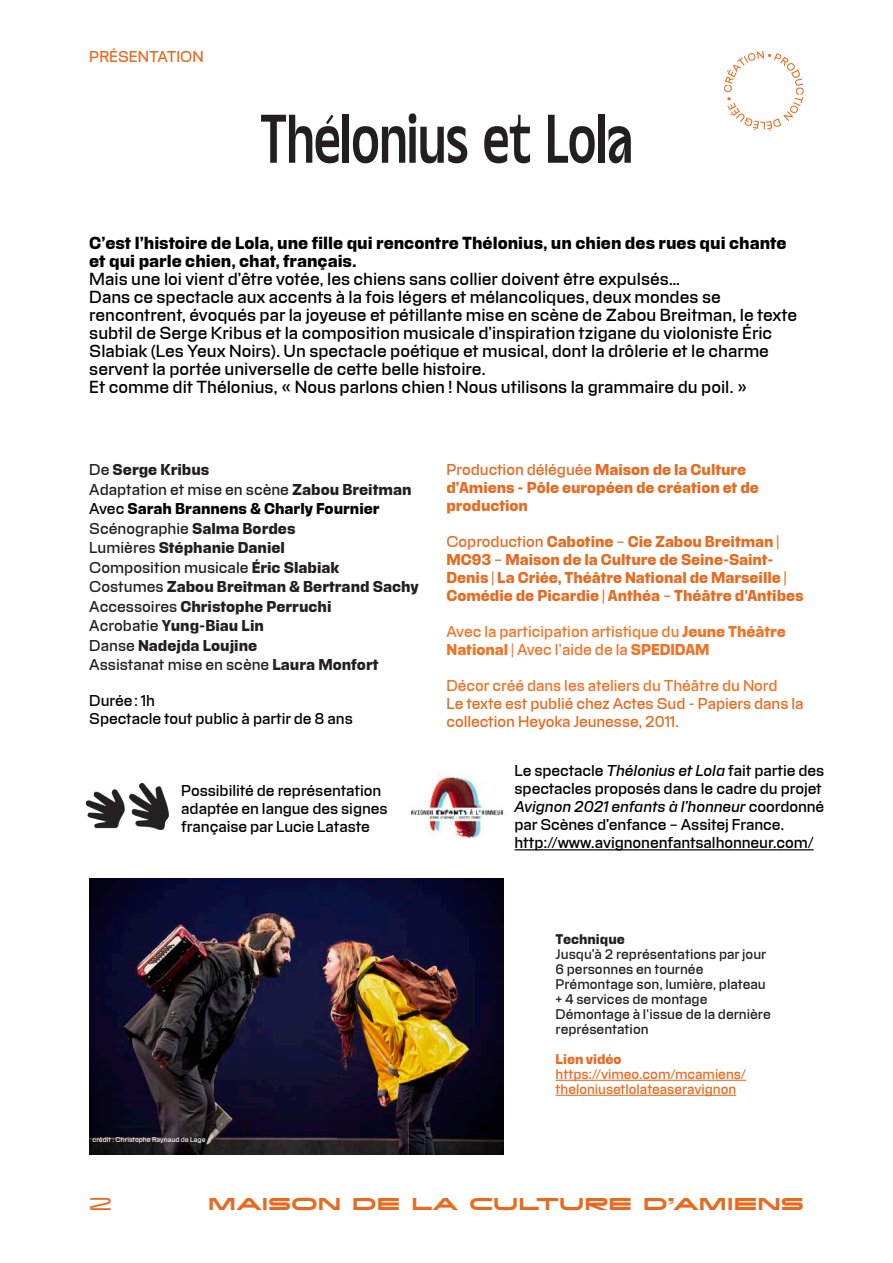
<style>
.page{position:relative;width:893px;height:1263px;background:#fff}
.page>*{position:absolute;margin:0;border:0;box-sizing:border-box;transform-origin:0 0}
.t1{font:60px "PVC Menu";color:#231f20}
.t2{font:300 15px/18px "Tesseract Sans Text";color:#000001}
.t3{font:700 15px/18px "Tesseract Sans Text";color:#000001}
.t4{font:15px "PVC Banner Ultra";letter-spacing:.02em;color:#e86a1f}
.t5{font:15px "PVC Banner";color:#e86a1f}
.t6{font:700 13.5px/19.5px "Tesseract Sans Text";color:#231f20}
.t7{font:700 13.5px/18px "Tesseract Sans Text";letter-spacing:-.005em;color:#e86a1f}
.t8{font:300 13.5px/18px "Tesseract Sans Text";letter-spacing:-.005em;color:#000}
.t9{font:300 13.5px/18px "Tesseract Sans Text";letter-spacing:-.005em;color:#000001}
.t10{font:300 13.5px/18px "Tesseract Sans Text";letter-spacing:-.005em;color:#f37122}
.t11{font:300 13.5px/18px "Tesseract Sans Text";letter-spacing:-.005em;color:#e86a1f}
.t12{font:300 12px/15px "Tesseract Sans Text";color:#231f20}
.t13{font:300 12px/15px "Tesseract Sans Text";letter-spacing:-.005em;color:#e86a1f}
.t14{font:700 12px "Tesseract Sans Text";color:#231f20}
.t15{font:700 12px "Tesseract Sans Text";letter-spacing:-.005em;color:#e86a1f}
.t16{font:300 6px "Tesseract Sans Text";color:#fff}
.s1{font-weight:300}
.s2{font-weight:300;color:#000001}
.s3{color:#000001}
.s4{font-weight:700}
.s5{font-style:italic}
</style>
<div class="page">
<img style="left:409px;top:770px;width:96px;height:70px">
<img style="left:87px;top:783px;width:81px;height:46px">
<svg style="left:724px;top:51px;width:80px;height:80px"></svg>
<hr style="left:556px;top:1080px;width:190px;height:1px;background:#e86a1f">
<hr style="left:556px;top:1095px;width:180px;height:1px;background:#e86a1f">
<img style="left:89px;top:878px;width:415px;height:277px">
<hr style="left:514px;top:849px;width:300px;height:1px;background:#000">
<p class="t11" style="left:89px;top:47px;width:116px">PRÉSENTATION</p>
<h1 class="t1" style="left:260px;top:91px;width:374px">Thélonius et Lola</h1>
<p class="t3" style="left:89px;top:233px;width:699px">C’est l’histoire de Lola, une fille qui rencontre Thélonius, un chien des rues qui chante et qui parle chien, chat, français.</p>
<p class="t2" style="left:89px;top:269px;width:709px">Mais une loi vient d’être votée, les chiens sans collier doivent être expulsés…<br>Dans ce spectacle aux accents à la fois légers et mélancoliques, deux mondes se rencontrent, évoqués par la joyeuse et pétillante mise en scène de Zabou Breitman, le texte subtil de Serge Kribus et la composition musicale d’inspiration tzigane du violoniste Éric Slabiak (Les Yeux Noirs). Un spectacle poétique et musical, dont la drôlerie et le charme servent la portée universelle de cette belle histoire.<br>Et comme dit Thélonius, « Nous parlons chien ! Nous utilisons la grammaire du poil. »</p>
<p class="t6" style="left:89px;top:459px;width:331px"><span class="s1">De</span> Serge Kribus<br><span class="s1">Adaptation et mise en scène</span> Zabou Breitman<br><span class="s2">Avec</span> <span class="s3">Sarah Brannens &amp; Charly Fournier<br></span><span class="s1">Scénographie</span> Salma Bordes<br><span class="s1">Lumières</span> Stéphanie Daniel<br><span class="s1">Composition musicale</span> Éric Slabiak<br><span class="s1">Costumes</span> Zabou Breitman &amp; Bertrand Sachy<br><span class="s1">Accessoires</span> Christophe Perruchi<br><span class="s1">Acrobatie</span> Yung-Biau Lin<br><span class="s1">Danse</span> Nadejda Loujine<br><span class="s1">Assistanat mise en scène</span> Laura Monfort</p>
<p class="t9" style="left:89px;top:691px;width:265px">Durée: 1h<br>Spectacle tout public à partir de 8 ans</p>
<p class="t9" style="left:181px;top:781px;width:208px">Possibilité de représentation adaptée en langue des signes française par Lucie Lataste</p>
<p class="t7" style="left:446px;top:460px;width:314px"><span class="s1">Production déléguée</span> Maison de la Culture d’Amiens - Pôle européen de création et de production</p>
<p class="t7" style="left:446px;top:532px;width:359px"><span class="s1">Coproduction</span> Cabotine – Cie Zabou Breitman | MC93 – Maison de la Culture de Seine-Saint-Denis | La Criée, Théâtre National de Marseille | Comédie de Picardie | Anthéa – Théâtre d'Antibes</p>
<p class="t10" style="left:446px;top:622px;width:341px">Avec la participation artistique du <span class="s4">Jeune Théâtre<br>National |</span> Avec l'aide de la <span class="s4">SPEDIDAM</span></p>
<p class="t10" style="left:446px;top:676px;width:333px">Décor créé dans les ateliers du Théâtre du Nord</p>
<p class="t11" style="left:446px;top:694px;width:359px">Le texte est publié chez Actes Sud - Papiers dans la collection Heyoka Jeunesse, 2011.</p>
<p class="t8" style="left:514px;top:760px;width:311px">Le spectacle <span class="s5">Thélonius et Lola</span> fait partie des spectacles proposés dans le cadre du projet <span class="s5">Avignon 2021 enfants à l’honneur</span> coordonné par Scènes d’enfance – Assitej France. http://www.avignonenfantsalhonneur.com/</p>
<p class="t16" style="left:92px;top:1135px;width:115px">crédit : Christophe Raynaud de Lage</p>
<p class="t14" style="left:556px;top:929px;width:71px">Technique</p>
<p class="t12" style="left:556px;top:945px;width:217px">Jusqu’à 2 représentations par jour<br>6 personnes en tournée<br>Prémontage son, lumière, plateau + 4 services de montage<br>Démontage à l'issue de la dernière représentation</p>
<p class="t15" style="left:556px;top:1049px;width:68px">Lien vidéo</p>
<p class="t13" style="left:556px;top:1065px;width:192px">https://vimeo.com/mcamiens/ theloniusetlolateaseravignon</p>
<p class="t5" style="left:89px;top:1192px;width:25px">2</p>
<p class="t4" style="left:208px;top:1193px;width:597px">MAISON DE LA CULTURE D’AMIENS</p>
</div>
